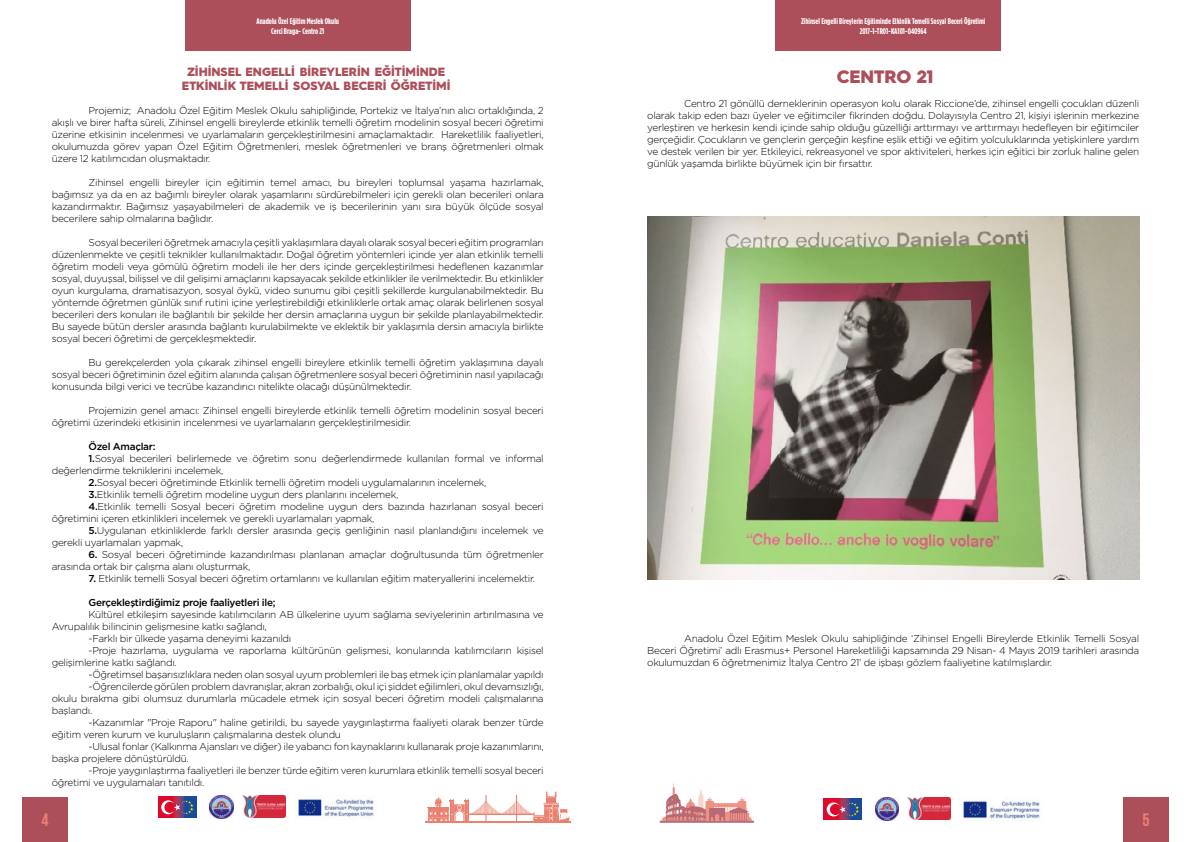
<style>
.page{position:relative;width:1191px;height:842px;background:#fff}
.page>*{position:absolute;margin:0;border:0;box-sizing:border-box;transform-origin:0 0}
.t1{font:900 18px "Hurme Geometric Sans 4";color:#ac4f5a}
.t2{font:700 18px "Bebas Neue";color:#eb806e}
.t3{font:900 12px/14.4px "Hurme Geometric Sans 4";color:#ac4f5a;text-align:center}
.t4{font:300 10px/12px "Gotham";letter-spacing:-.03em;color:#000;text-align:justify}
.t5{font:500 10px "Gotham";letter-spacing:-.03em;color:#000}
.t6{font:700 8.3px/10px "Gotham Condensed";color:#fff;text-align:center}
.s1{font-weight:500}
</style>
<div class="page">
<div style="left:185px;top:0;width:225px;height:51px;background:#ac4f5a"></div>
<div style="left:775px;top:0;width:226px;height:51px;background:#ac4f5a"></div>
<div style="left:23px;top:797px;width:45px;height:45px;background:#ac4f5a"></div>
<svg style="left:823px;top:799px;width:39px;height:21px"></svg>
<svg style="left:826px;top:802px;width:33px;height:14px"></svg>
<img style="left:907px;top:797px;width:43px;height:23px">
<img style="left:963px;top:800px;width:77px;height:21px">
<img style="left:875px;top:798px;width:24px;height:23px">
<svg style="left:158px;top:797px;width:38px;height:21px"></svg>
<svg style="left:161px;top:800px;width:32px;height:14px"></svg>
<img style="left:242px;top:795px;width:43px;height:23px">
<img style="left:298px;top:798px;width:76px;height:21px">
<img style="left:210px;top:796px;width:23px;height:23px">
<hr style="left:659px;top:821px;width:95px;height:2px;background:#ac4f5a">
<svg style="left:661px;top:777px;width:91px;height:44px"></svg>
<hr style="left:425px;top:822px;width:146px;height:1px;background:#eb806e">
<svg style="left:428px;top:791px;width:142px;height:31px"></svg>
<div style="left:1123px;top:797px;width:45px;height:45px;background:#ac4f5a"></div>
<img style="left:647px;top:217px;width:492px;height:363px">
<p class="t6" style="left:256px;top:16px;width:84px">Anadolu Özel Eğitim Meslek Okulu<br>Cerci Braga- Centro 21</p>
<p class="t6" style="left:801px;top:16px;width:186px">Zihinsel Engelli Bireylerin Eğitiminde Etkinlik Temelli Sosyal Beceri Öğretimi<br>2017-1-TR01-KA101-040964</p>
<p class="t3" style="left:182px;top:64px;width:270px">ZİHİNSEL ENGELLİ BİREYLERİN EĞİTİMİNDE<br>ETKİNLİK TEMELLİ SOSYAL BECERİ ÖĞRETİMİ</p>
<p class="t4" style="left:52px;top:104px;width:493px;text-indent:37px">Projemiz; Anadolu Özel Eğitim Meslek Okulu sahipliğinde, Portekiz ve İtalya’nın alıcı ortaklığında, 2 akışlı ve birer hafta süreli, Zihinsel engelli bireylerde etkinlik temelli öğretim modelinin sosyal beceri öğretimi üzerine etkisinin incelenmesi ve uyarlamaların gerçekleştirilmesini amaçlamaktadır. Hareketlilik faaliyetleri, okulumuzda görev yapan Özel Eğitim Öğretmenleri, meslek öğretmenleri ve branş öğretmenleri olmak üzere 12 katılımcıdan oluşmaktadır.</p>
<p class="t4" style="left:52px;top:176px;width:493px;text-indent:37px">Zihinsel engelli bireyler için eğitimin temel amacı, bu bireyleri toplumsal yaşama hazırlamak, bağımsız ya da en az bağımlı bireyler olarak yaşamlarını sürdürebilmeleri için gerekli olan becerileri onlara kazandırmaktır. Bağımsız yaşayabilmeleri de akademik ve iş becerilerinin yanı sıra büyük ölçüde sosyal becerilere sahip olmalarına bağlıdır.</p>
<p class="t4" style="left:52px;top:236px;width:493px;text-indent:37px">Sosyal becerileri öğretmek amacıyla çeşitli yaklaşımlara dayalı olarak sosyal beceri eğitim programları düzenlenmekte ve çeşitli teknikler kullanılmaktadır. Doğal öğretim yöntemleri içinde yer alan etkinlik temelli öğretim modeli veya gömülü öğretim modeli ile her ders içinde gerçekleştirilmesi hedeflenen kazanımlar sosyal, duyuşsal, bilişsel ve dil gelişimi amaçlarını kapsayacak şekilde etkinlikler ile verilmektedir. Bu etkinlikler oyun kurgulama, dramatisazyon, sosyal öykü, video sunumu gibi çeşitli şekillerde kurgulanabilmektedir. Bu yöntemde öğretmen günlük sınıf rutini içine yerleştirebildiği etkinliklerle ortak amaç olarak belirlenen sosyal becerileri ders konuları ile bağlantılı bir şekilde her dersin amaçlarına uygun bir şekilde planlayabilmektedir.<br>Bu sayede bütün dersler arasında bağlantı kurulabilmekte ve eklektik bir yaklaşımla dersin amacıyla birlikte sosyal beceri öğretimi de gerçekleşmektedir.</p>
<p class="t4" style="left:52px;top:356px;width:493px;text-indent:37px">Bu gerekçelerden yola çıkarak zihinsel engelli bireylere etkinlik temelli öğretim yaklaşımına dayalı sosyal beceri öğretiminin özel eğitim alanında çalışan öğretmenlere sosyal beceri öğretiminin nasıl yapılacağı konusunda bilgi verici ve tecrübe kazandırıcı nitelikte olacağı düşünülmektedir.</p>
<p class="t4" style="left:52px;top:404px;width:493px;text-indent:37px">Projemizin genel amacı: Zihinsel engelli bireylerde etkinlik temelli öğretim modelinin sosyal beceri öğretimi üzerindeki etkisinin incelenmesi ve uyarlamaların gerçekleştirilmesidir.</p>
<p class="t5" style="left:89px;top:440px;width:68px">Özel Amaçlar:</p>
<p class="t4" style="left:89px;top:452px;width:456px"><span class="s1">1.</span>Sosyal becerileri belirlemede ve öğretim sonu değerlendirmede kullanılan formal ve informal</p>
<p class="t4" style="left:52px;top:464px;width:173px">değerlendirme tekniklerini incelemek,</p>
<p class="t4" style="left:89px;top:476px;width:399px"><span class="s1">2.</span>Sosyal beceri öğretiminde Etkinlik temelli öğretim modeli uygulamalarının incelemek,</p>
<p class="t4" style="left:89px;top:488px;width:311px"><span class="s1">3.</span>Etkinlik temelli öğretim modeline uygun ders planlarını incelemek,</p>
<p class="t4" style="left:89px;top:500px;width:456px"><span class="s1">4.</span>Etkinlik temelli Sosyal beceri öğretim modeline uygun ders bazında hazırlanan sosyal beceri</p>
<p class="t4" style="left:52px;top:512px;width:324px">öğretimini içeren etkinlikleri incelemek ve gerekli uyarlamaları yapmak,</p>
<p class="t4" style="left:89px;top:524px;width:456px"><span class="s1">5.</span>Uygulanan etkinliklerde farklı dersler arasında geçiş genliğinin nasıl planlandığını incelemek ve</p>
<p class="t4" style="left:52px;top:536px;width:133px">gerekli uyarlamaları yapmak,</p>
<p class="t4" style="left:52px;top:548px;width:493px;text-indent:37px"><span class="s1">6.</span> Sosyal beceri öğretiminde kazandırılması planlanan amaçlar doğrultusunda tüm öğretmenler arasında ortak bir çalışma alanı oluşturmak,</p>
<p class="t4" style="left:89px;top:572px;width:448px"><span class="s1">7.</span> Etkinlik temelli Sosyal beceri öğretim ortamlarını ve kullanılan eğitim materyallerini incelemektir.</p>
<p class="t5" style="left:89px;top:596px;width:188px">Gerçekleştirdiğimiz proje faaliyetleri ile;</p>
<p class="t4" style="left:89px;top:608px;width:456px">Kültürel etkileşim sayesinde katılımcıların AB ülkelerine uyum sağlama seviyelerinin artırılmasına ve</p>
<p class="t4" style="left:52px;top:620px;width:217px">Avrupalılık bilincinin gelişmesine katkı sağlandı,</p>
<p class="t4" style="left:89px;top:632px;width:204px">-Farklı bir ülkede yaşama deneyimi kazanıldı</p>
<p class="t4" style="left:89px;top:644px;width:456px">-Proje hazırlama, uygulama ve raporlama kültürünün gelişmesi, konularında katılımcıların kişisel</p>
<p class="t4" style="left:52px;top:656px;width:127px">gelişimlerine katkı sağlandı.</p>
<p class="t4" style="left:89px;top:668px;width:456px">-Öğretimsel başarısızlıklara neden olan sosyal uyum problemleri ile baş etmek için planlamalar yapıldı</p>
<p class="t4" style="left:89px;top:680px;width:456px">-Öğrencilerde görülen problem davranışlar, akran zorbalığı, okul içi şiddet eğilimleri, okul devamsızlığı,</p>
<p class="t4" style="left:52px;top:692px;width:493px">okulu bırakma gibi olumsuz durumlarla mücadele etmek için sosyal beceri öğretim modeli çalışmalarına</p>
<p class="t4" style="left:52px;top:704px;width:42px">başlandı.</p>
<p class="t4" style="left:89px;top:716px;width:457px">-Kazanımlar "Proje Raporu" haline getirildi, bu sayede yaygınlaştırma faaliyeti olarak benzer türde</p>
<p class="t4" style="left:52px;top:728px;width:291px">eğitim veren kurum ve kuruluşların çalışmalarına destek olundu</p>
<p class="t4" style="left:89px;top:740px;width:457px">-Ulusal fonlar (Kalkınma Ajansları ve diğer) ile yabancı fon kaynaklarını kullanarak proje kazanımlarını,</p>
<p class="t4" style="left:52px;top:752px;width:139px">başka projelere dönüştürüldü.</p>
<p class="t4" style="left:89px;top:764px;width:456px">-Proje yaygınlaştırma faaliyetleri ile benzer türde eğitim veren kurumlara etkinlik temelli sosyal beceri</p>
<p class="t4" style="left:52px;top:776px;width:154px">öğretimi ve uygulamaları tanıtıldı.</p>
<h1 class="t1" style="left:836px;top:64px;width:98px">CENTRO 21</h1>
<p class="t4" style="left:647px;top:97px;width:493px;text-indent:37px">Centro 21 gönüllü derneklerinin operasyon kolu olarak Riccione’de, zihinsel engelli çocukları düzenli olarak takip eden bazı üyeler ve eğitimciler fikrinden doğdu. Dolayısıyla Centro 21, kişiyi işlerinin merkezine yerleştiren ve herkesin kendi içinde sahip olduğu güzelliği arttırmayı ve arttırmayı hedefleyen bir eğitimciler gerçeğidir. Çocukların ve gençlerin gerçeğin keşfine eşlik ettiği ve eğitim yolculuklarında yetişkinlere yardım ve destek verilen bir yer. Etkileyici, rekreasyonel ve spor aktiviteleri, herkes için eğitici bir zorluk haline gelen günlük yaşamda birlikte büyümek için bir fırsattır.</p>
<p class="t4" style="left:647px;top:632px;width:493px;text-indent:37px">Anadolu Özel Eğitim Meslek Okulu sahipliğinde ‘Zihinsel Engelli Bireylerde Etkinlik Temelli Sosyal Beceri Öğretimi’ adlı Erasmus+ Personel Hareketliliği kapsamında 29 Nisan- 4 Mayıs 2019 tarihleri arasında okulumuzdan 6 öğretmenimiz İtalya Centro 21’ de işbaşı gözlem faaliyetine katılmışlardır.</p>
<h1 class="t2" style="left:42px;top:810px;width:9px">4</h1>
<h1 class="t2" style="left:1142px;top:810px;width:9px">5</h1>
</div>
